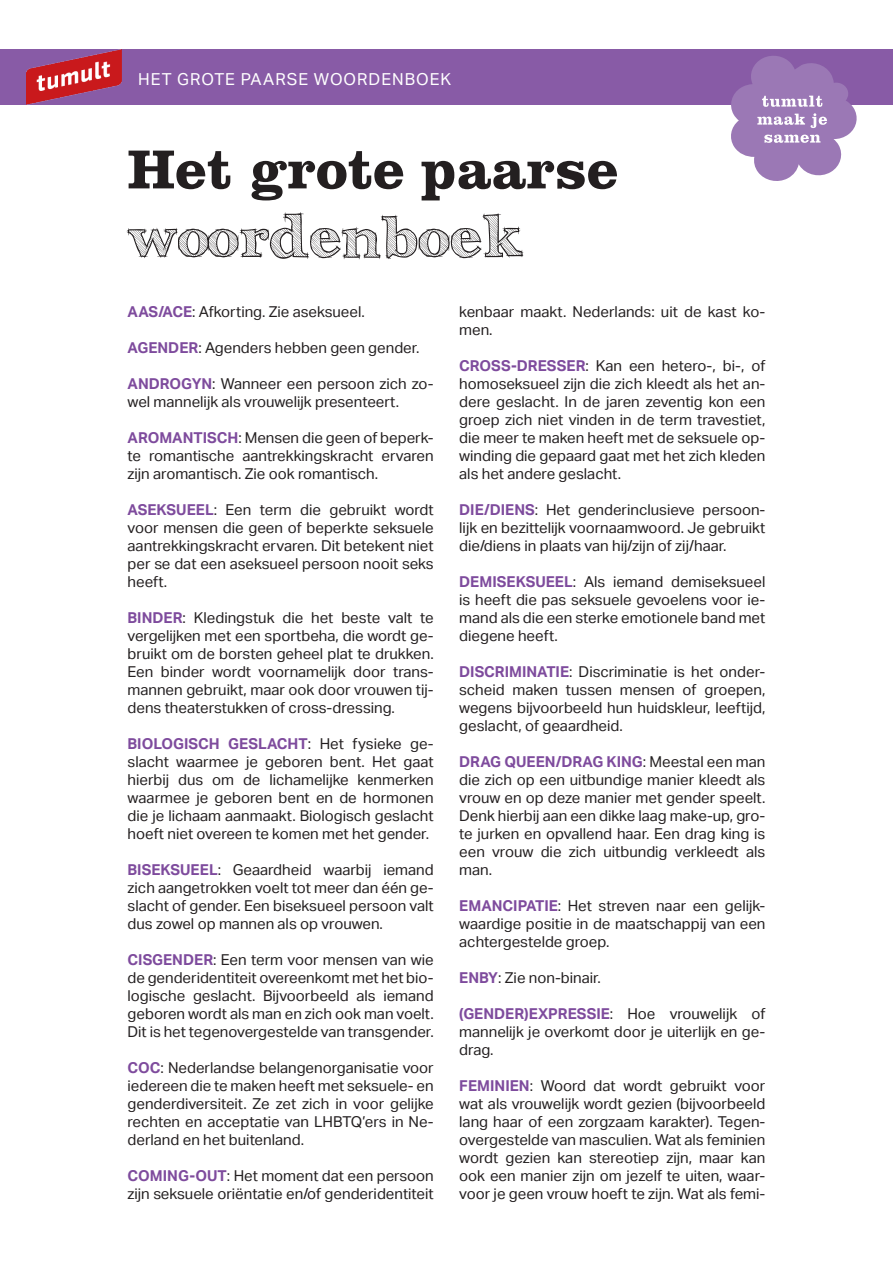
<style>
.page{position:relative;width:893px;height:1263px;background:#fff}
.page>*{position:absolute;margin:0;border:0;box-sizing:border-box;transform-origin:0 0}
.t1{font:700 57px/68.4px "Clarendon LT Std";color:#231f20}
.t2{font:16.5px "Aktiv Grotesk";letter-spacing:.06em;color:#fff}
.t3{font:15px/18px "Aktiv Grotesk";color:#231f20;text-align:justify}
.s1{font-family:"Archistico"}
.s2{font-weight:700;color:#7e4b9d}
</style>
<div class="page">
<div style="left:0;top:50px;width:893px;height:55px;background:#885ba6"></div>
<svg style="left:731px;top:56px;width:126px;height:125px"></svg>
<img style="left:27px;top:50px;width:94px;height:55px">
<p class="t2" style="left:138px;top:69px;width:315px">HET GROTE PAARSE WOORDENBOEK</p>
<p class="t1" style="left:128px;top:135px;width:492px">Het grote paarse <span class="s1">woordenboek</span></p>
<p class="t3" style="left:128px;top:303px;width:239px"><span class="s2">AAS/ACE</span>: Afkorting. Zie aseksueel.</p>
<p class="t3" style="left:128px;top:339px;width:293px"><span class="s2">AGENDER</span>: Agenders hebben geen gender.</p>
<p class="t3" style="left:128px;top:375px;width:308px"><span class="s2">ANDROGYN</span>: Wanneer een persoon zich zo&shy;wel mannelijk als vrouwelijk presenteert.</p>
<p class="t3" style="left:128px;top:429px;width:308px"><span class="s2">AROMANTISCH</span>: Mensen die geen of beperk&shy;te romantische aantrekkingskracht ervaren zijn aromantisch. Zie ook romantisch.</p>
<p class="t3" style="left:128px;top:501px;width:308px"><span class="s2">ASEKSUEEL</span>: Een term die gebruikt wordt voor mensen die geen of beperkte seksuele aantrekkingskracht ervaren. Dit betekent niet per se dat een aseksueel persoon nooit seks heeft.</p>
<p class="t3" style="left:128px;top:609px;width:308px"><span class="s2">BINDER</span>: Kledingstuk die het beste valt te vergelijken met een sportbeha, die wordt ge&shy;bruikt om de borsten geheel plat te drukken.<br>Een binder wordt voornamelijk door trans&shy;mannen gebruikt, maar ook door vrouwen tij&shy;dens theaterstukken of cross-dressing.</p>
<p class="t3" style="left:128px;top:735px;width:308px"><span class="s2">BIOLOGISCH GESLACHT</span>: Het fysieke ge&shy;slacht waarmee je geboren bent. Het gaat hierbij dus om de lichamelijke kenmerken waarmee je geboren bent en de hormonen die je lichaam aanmaakt. Biologisch geslacht hoeft niet overeen te komen met het gender.</p>
<p class="t3" style="left:128px;top:861px;width:308px"><span class="s2">BISEKSUEEL</span>: Geaardheid waarbij iemand zich aangetrokken voelt tot meer dan één ge&shy;slacht of gender. Een biseksueel persoon valt dus zowel op mannen als op vrouwen.</p>
<p class="t3" style="left:128px;top:951px;width:308px"><span class="s2">CISGENDER</span>: Een term voor mensen van wie de genderidentiteit overeenkomt met het bio&shy;logische geslacht. Bijvoorbeeld als iemand geboren wordt als man en zich ook man voelt.<br>Dit is het tegenovergestelde van transgender.</p>
<p class="t3" style="left:128px;top:1059px;width:308px"><span class="s2">COC</span>: Nederlandse belangenorganisatie voor iedereen die te maken heeft met seksuele- en genderdiversiteit. Ze zet zich in voor gelijke rechten en acceptatie van LHBTQ’ers in Ne&shy;derland en het buitenland.</p>
<p class="t3" style="left:128px;top:1167px;width:308px"><span class="s2">COMING-OUT</span>: Het moment dat een persoon zijn seksuele oriëntatie en/of genderidentiteit</p>
<p class="t3" style="left:459px;top:303px;width:308px">kenbaar maakt. Nederlands: uit de kast ko&shy;men.</p>
<p class="t3" style="left:459px;top:357px;width:308px"><span class="s2">CROSS-DRESSER</span>: Kan een hetero-, bi-, of homoseksueel zijn die zich kleedt als het an&shy;dere geslacht. In de jaren zeventig kon een groep zich niet vinden in de term travestiet, die meer te maken heeft met de seksuele op&shy;winding die gepaard gaat met het zich kleden als het andere geslacht.</p>
<p class="t3" style="left:459px;top:501px;width:308px"><span class="s2">DIE/DIENS</span>: Het genderinclusieve persoon&shy;lijk en bezittelijk voornaamwoord. Je gebruikt die/diens in plaats van hij/zijn of zij/haar.</p>
<p class="t3" style="left:459px;top:573px;width:308px"><span class="s2">DEMISEKSUEEL</span>: Als iemand demiseksueel is heeft die pas seksuele gevoelens voor ie&shy;mand als die een sterke emotionele band met diegene heeft.</p>
<p class="t3" style="left:459px;top:663px;width:308px"><span class="s2">DISCRIMINATIE</span>: Discriminatie is het onder&shy;scheid maken tussen mensen of groepen, wegens bijvoorbeeld hun huidskleur, leeftijd, geslacht, of geaardheid.</p>
<p class="t3" style="left:459px;top:753px;width:308px"><span class="s2">DRAG QUEEN/DRAG KING</span>: Meestal een man die zich op een uitbundige manier kleedt als vrouw en op deze manier met gender speelt.<br>Denk hierbij aan een dikke laag make-up, gro&shy;te jurken en opvallend haar. Een drag king is een vrouw die zich uitbundig verkleedt als man.</p>
<p class="t3" style="left:459px;top:897px;width:308px"><span class="s2">EMANCIPATIE</span>: Het streven naar een gelijk&shy;waardige positie in de maatschappij van een achtergestelde groep.</p>
<p class="t3" style="left:459px;top:969px;width:143px"><span class="s2">ENBY</span>: Zie non-binair.</p>
<p class="t3" style="left:459px;top:1005px;width:308px"><span class="s2">(GENDER)EXPRESSIE</span>: Hoe vrouwelijk of mannelijk je overkomt door je uiterlijk en ge&shy;drag.</p>
<p class="t3" style="left:459px;top:1077px;width:308px"><span class="s2">FEMINIEN</span>: Woord dat wordt gebruikt voor wat als vrouwelijk wordt gezien (bijvoorbeeld lang haar of een zorgzaam karakter). Tegen&shy;overgestelde van masculien. Wat als feminien wordt gezien kan stereotiep zijn, maar kan ook een manier zijn om jezelf te uiten, waar&shy;voor je geen vrouw hoeft te zijn. Wat als femi-</p>
</div>
